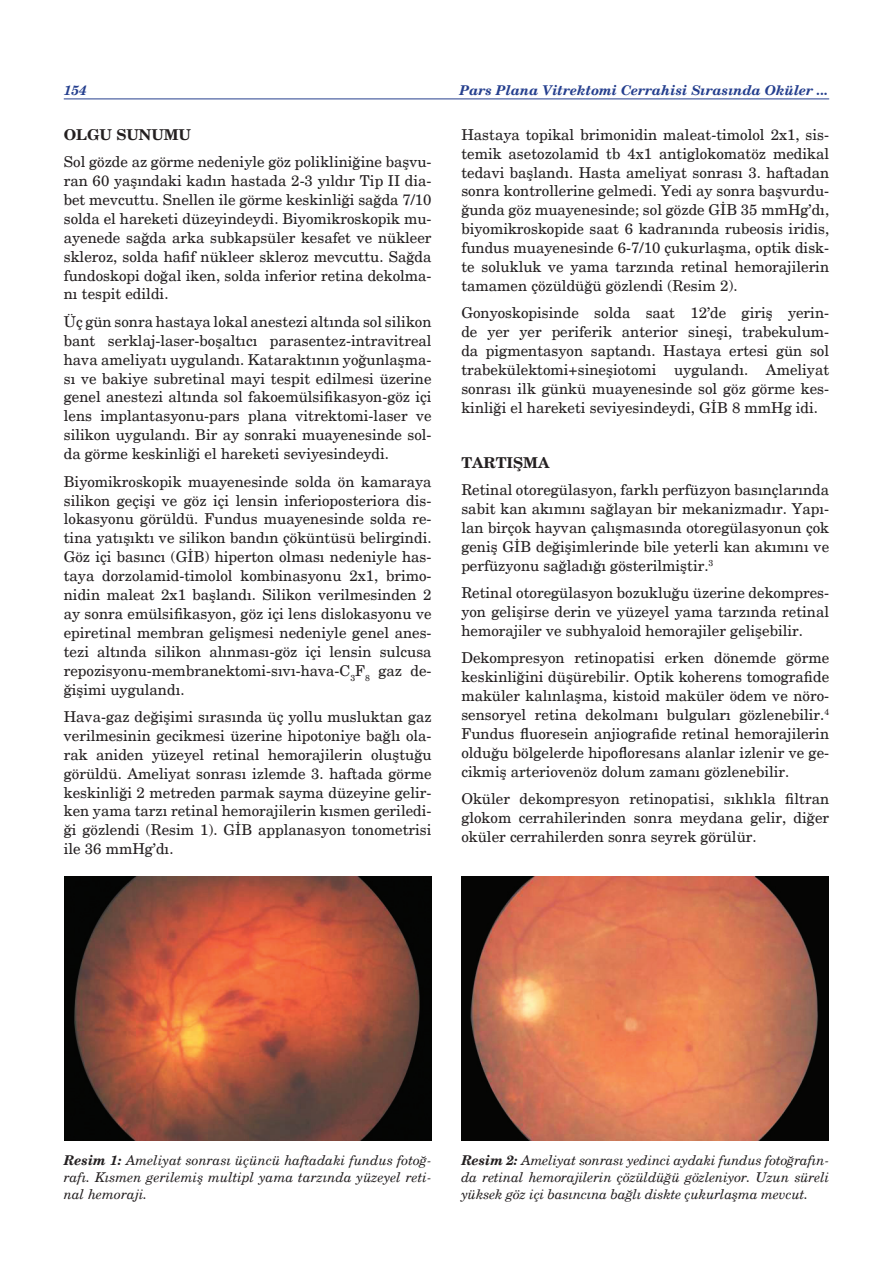
<style>
.page{position:relative;width:893px;height:1263px;background:#fff}
.page>*{position:absolute;margin:0;border:0;box-sizing:border-box;transform-origin:0 0}
.t1{font:15px/18.9px "New Century Schlbk";color:#231f20;text-align:justify}
.t2{font:700 15px "New Century Schlbk";color:#231f20}
.t3{font:italic 13.5px/17.2px "New Century Schlbk";letter-spacing:-.005em;color:#231f20;text-align:justify}
.t4{font:italic 700 13.5px "New Century Schlbk";color:#253f8e}
.s1{font-weight:700}
</style>
<div class="page">
<hr style="left:64px;top:99px;width:765px;height:1px;background:#253f8e">
<img style="left:64px;top:877px;width:367px;height:263px">
<img style="left:462px;top:877px;width:367px;height:264px">
<p class="t4" style="left:64px;top:82px;width:25px">154</p>
<p class="t4" style="left:460px;top:82px;width:371px">Pars Plana Vitrektomi Cerrahisi Sırasında Oküler ...</p>
<p class="t2" style="left:64px;top:125px;width:129px">OLGU SUNUMU</p>
<p class="t1" style="left:64px;top:153px;width:369px">Sol gözde az görme nedeniyle göz polikliniğine başvu&shy;ran 60 yaşındaki kadın hastada 2-3 yıldır Tip II dia&shy;bet mevcuttu. Snellen ile görme keskinliği sağda 7/10 solda el hareketi düzeyindeydi. Biyomikroskopik mu&shy;ayenede sağda arka subkapsüler kesafet ve nükleer skleroz, solda hafif nükleer skleroz mevcuttu. Sağda fundoskopi doğal iken, solda inferior retina dekolma&shy;nı tespit edildi.</p>
<p class="t1" style="left:64px;top:312px;width:369px">Üç gün sonra hastaya lokal anestezi altında sol silikon bant serklaj-laser-boşaltıcı parasentez-intravitreal hava ameliyatı uygulandı. Kataraktının yoğunlaşma&shy;sı ve bakiye subretinal mayi tespit edilmesi üzerine genel anestezi altında sol fakoemülsifikasyon-göz içi lens implantasyonu-pars plana vitrektomi-laser ve silikon uygulandı. Bir ay sonraki muayenesinde sol&shy;da görme keskinliği el hareketi seviyesindeydi.</p>
<p class="t1" style="left:64px;top:472px;width:369px">Biyomikroskopik muayenesinde solda ön kamaraya silikon geçişi ve göz içi lensin inferioposteriora dis&shy;lokasyonu görüldü. Fundus muayenesinde solda re&shy;tina yatışıktı ve silikon bandın çöküntüsü belirgindi.<br>Göz içi basıncı (GİB) hiperton olması nedeniyle has&shy;taya dorzolamid-timolol kombinasyonu 2x1, brimo&shy;nidin maleat 2x1 başlandı. Silikon verilmesinden 2 ay sonra emülsifikasyon, göz içi lens dislokasyonu ve epiretinal membran gelişmesi nedeniyle genel anes&shy;tezi altında silikon alınması-göz içi lensin sulcusa repozisyonu-membranektomi-sıvı-hava-C<sub>3</sub>F<sub>8</sub> gaz de&shy;ğişimi uygulandı.</p>
<p class="t1" style="left:64px;top:707px;width:369px">Hava-gaz değişimi sırasında üç yollu musluktan gaz verilmesinin gecikmesi üzerine hipotoniye bağlı ola&shy;rak aniden yüzeyel retinal hemorajilerin oluştuğu görüldü. Ameliyat sonrası izlemde 3. haftada görme keskinliği 2 metreden parmak sayma düzeyine gelir&shy;ken yama tarzı retinal hemorajilerin kısmen geriledi&shy;ği gözlendi (Resim 1). GİB applanasyon tonometrisi ile 36 mmHg’dı.</p>
<p class="t1" style="left:461px;top:125px;width:369px">Hastaya topikal brimonidin maleat-timolol 2x1, sis&shy;temik asetozolamid tb 4x1 antiglokomatöz medikal tedavi başlandı. Hasta ameliyat sonrası 3. haftadan sonra kontrollerine gelmedi. Yedi ay sonra başvurdu&shy;ğunda göz muayenesinde; sol gözde GİB 35 mmHg’dı, biyomikroskopide saat 6 kadranında rubeosis iridis, fundus muayenesinde 6-7/10 çukurlaşma, optik disk&shy;te solukluk ve yama tarzında retinal hemorajilerin tamamen çözüldüğü gözlendi (Resim 2).</p>
<p class="t1" style="left:461px;top:304px;width:369px">Gonyoskopisinde solda saat 12’de giriş yerin&shy;de yer yer periferik anterior sineşi, trabekulum&shy;da pigmentasyon saptandı. Hastaya ertesi gün sol trabekülektomi+sineşiotomi uygulandı. Ameliyat sonrası ilk günkü muayenesinde sol göz görme kes&shy;kinliği el hareketi seviyesindeydi, GİB 8 mmHg idi.</p>
<p class="t2" style="left:461px;top:453px;width:90px">TARTIŞMA</p>
<p class="t1" style="left:461px;top:480px;width:369px">Retinal otoregülasyon, farklı perfüzyon basınçlarında sabit kan akımını sağlayan bir mekanizmadır. Yapı&shy;lan birçok hayvan çalışmasında otoregülasyonun çok geniş GİB değişimlerinde bile yeterli kan akımını ve perfüzyonu sağladığı gösterilmiştir.<sup>3</sup></p>
<p class="t1" style="left:461px;top:583px;width:369px">Retinal otoregülasyon bozukluğu üzerine dekompres&shy;yon gelişirse derin ve yüzeyel yama tarzında retinal hemorajiler ve subhyaloid hemorajiler gelişebilir.</p>
<p class="t1" style="left:461px;top:649px;width:369px">Dekompresyon retinopatisi erken dönemde görme keskinliğini düşürebilir. Optik koherens tomografide maküler kalınlaşma, kistoid maküler ödem ve nöro&shy;sensoryel retina dekolmanı bulguları gözlenebilir.<sup>4<br></sup>Fundus fluoresein anjiografide retinal hemorajilerin olduğu bölgelerde hipofloresans alanlar izlenir ve ge&shy;cikmiş arteriovenöz dolum zamanı gözlenebilir.</p>
<p class="t1" style="left:461px;top:789px;width:369px">Oküler dekompresyon retinopatisi, sıklıkla filtran glokom cerrahilerinden sonra meydana gelir, diğer oküler cerrahilerden sonra seyrek görülür.</p>
<p class="t3" style="left:64px;top:1151px;width:369px"><span class="s1">Resim 1:</span> Ameliyat sonrası üçüncü haftadaki fundus fotoğ&shy;rafı. Kısmen gerilemiş multipl yama tarzında yüzeyel reti&shy;nal hemoraji.</p>
<p class="t3" style="left:461px;top:1151px;width:369px"><span class="s1">Resim 2:</span> Ameliyat sonrası yedinci aydaki fundus fotoğrafın&shy;da retinal hemorajilerin çözüldüğü gözleniyor. Uzun süreli yüksek göz içi basıncına bağlı diskte çukurlaşma mevcut.</p>
</div>
